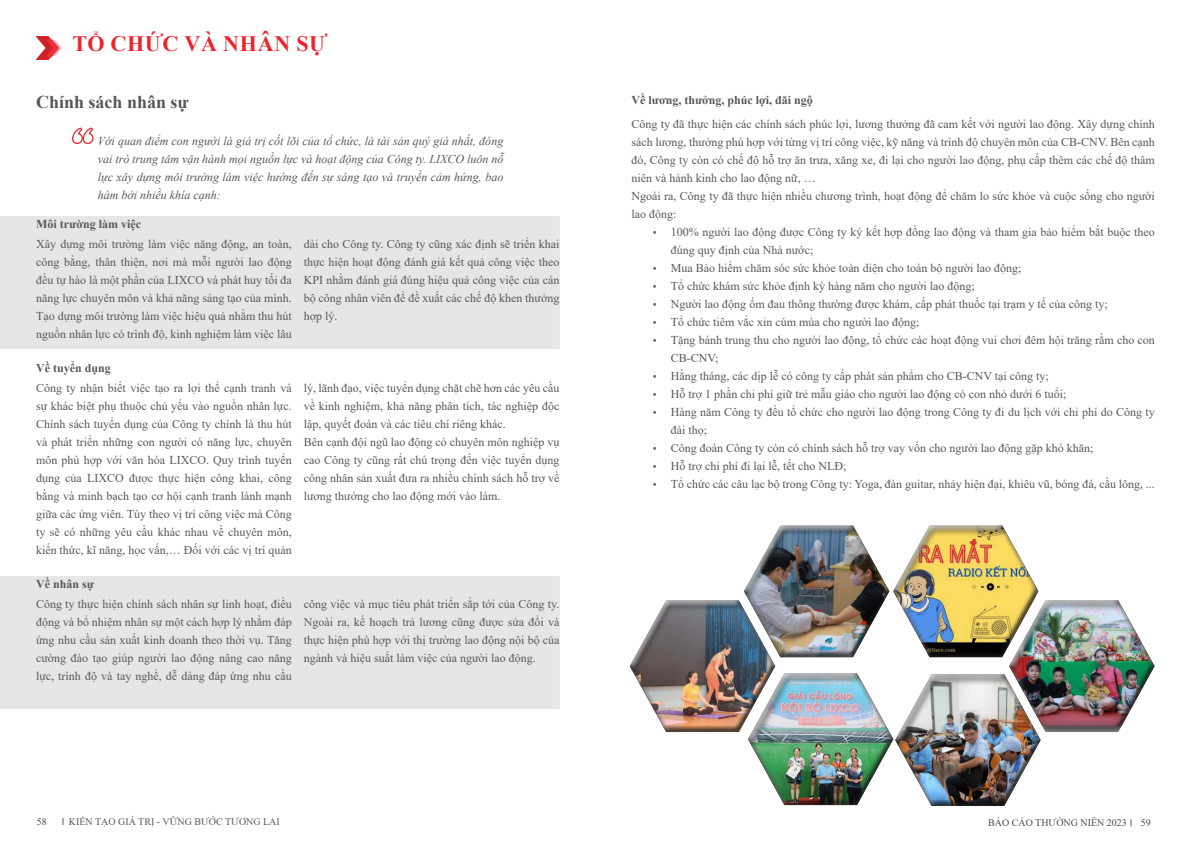
<style>
.page{position:relative;width:1191px;height:842px;background:#fff}
.page>*{position:absolute;margin:0;border:0;box-sizing:border-box;transform-origin:0 0}
.t1{font:700 22px "Times New Roman";letter-spacing:.035em;color:#ee222b}
.t2{font:700 18px "Times New Roman";color:#57585a}
.t3{font:12px/18px "Times New Roman";color:#57585a;text-align:justify}
.t4{font:italic 12px/18px "Times New Roman";color:#57585a;text-align:justify}
.t5{font:700 12px "Times New Roman";color:#57585a}
.t6{font:10px "Times New Roman";color:#57585a}
.t7{font:10px "Times New Roman";color:#4b4c4d}
.s1{font-size:11px}
</style>
<div class="page">
<div style="left:0;top:576px;width:559px;height:132px;background:#e6e6e6"></div>
<div style="left:0;top:216px;width:559px;height:132px;background:#e6e6e6"></div>
<svg style="left:36px;top:36px;width:26px;height:24px"></svg>
<svg style="left:72px;top:127px;width:22px;height:17px"></svg>
<div style="left:892px;top:524px;width:147px;height:134px;background:#231f20;opacity:.75"></div>
<div style="left:628px;top:599px;width:147px;height:134px;background:#231f20;opacity:.75"></div>
<div style="left:1008px;top:599px;width:147px;height:134px;background:#231f20;opacity:.75"></div>
<div style="left:894px;top:673px;width:147px;height:134px;background:#231f20;opacity:.75"></div>
<div style="left:743px;top:524px;width:147px;height:134px;background:#231f20;opacity:.75"></div>
<div style="left:747px;top:672px;width:147px;height:134px;background:#231f20;opacity:.75"></div>
<h1 class="t1" style="left:72px;top:28px;width:256px">TỔ CHỨC VÀ NHÂN SỰ</h1>
<h2 class="t2" style="left:36px;top:89px;width:154px">Chính sách nhân sự</h2>
<p class="t4" style="left:98px;top:132px;width:407px">Với quan điểm con người là giá trị cốt lõi của tổ chức, là tài sản quý giá nhất, đóng vai trò trung tâm vận hành mọi nguồn lực và hoạt động của Công ty. LIXCO luôn nỗ lực xây dựng môi trường làm việc hướng đến sự sáng tạo và truyền cảm hứng, bao hàm bởi nhiều khía cạnh:</p>
<p class="t3" style="left:36px;top:235px;width:257px">Xây dựng môi trường làm việc năng động, an toàn, công bằng, thân thiện, nơi mà mỗi người lao động đều tự hào là một phần của LIXCO và phát huy tối đa năng lực chuyên môn và khả năng sáng tạo của mình.<br>Tạo dựng môi trường làm việc hiệu quả nhằm thu hút nguồn nhân lực có trình độ, kinh nghiệm làm việc lâu</p>
<p class="t5" style="left:36px;top:215px;width:106px">Môi trường làm việc</p>
<p class="t3" style="left:304px;top:235px;width:257px">dài cho Công ty. Công ty cũng xác định sẽ triển khai thực hiện hoạt động đánh giá kết quả công việc theo KPI nhằm đánh giá đúng hiệu quả công việc của cán bộ công nhân viên để đề xuất các chế độ khen thưởng hợp lý.</p>
<p class="t5" style="left:36px;top:359px;width:76px">Về tuyển dụng</p>
<p class="t3" style="left:36px;top:379px;width:257px">Công ty nhận biết việc tạo ra lợi thế cạnh tranh và sự khác biệt phụ thuộc chủ yếu vào nguồn nhân lực.<br>Chính sách tuyển dụng của Công ty chính là thu hút và phát triển những con người có năng lực, chuyên môn phù hợp với văn hóa LIXCO. Quy trình tuyển dụng của LIXCO được thực hiện công khai, công bằng và minh bạch tạo cơ hội cạnh tranh lành mạnh giữa các ứng viên. Tùy theo vị trí công việc mà Công ty sẽ có những yêu cầu khác nhau về chuyên môn, kiến thức, kĩ năng, học vấn,… Đối với các vị trí quản</p>
<p class="t5" style="left:36px;top:575px;width:59px">Về nhân sự</p>
<p class="t3" style="left:36px;top:595px;width:257px">Công ty thực hiện chính sách nhân sự linh hoạt, điều động và bổ nhiệm nhân sự một cách hợp lý nhằm đáp ứng nhu cầu sản xuất kinh doanh theo thời vụ. Tăng cường đào tạo giúp người lao động nâng cao năng lực, trình độ và tay nghề , dễ dàng đáp ứng nhu cầu</p>
<p class="t3" style="left:304px;top:379px;width:257px;text-align:left">lý, lãnh đạo, việc tuyển dụng chặt chẽ hơn các yêu cầu về kinh nghiệm, khả năng phân tích, tác nghiệp độc lập, quyết đoán và các tiêu chí riêng khác.<br>Bên cạnh đội ngũ lao động có chuyên môn nghiệp vụ cao Công ty cũng rất chú trọng đến việc tuyển dụng công nhân sản xuất đưa ra nhiều chính sách hỗ trợ về lương thưởng cho lao động mới vào làm.</p>
<p class="t3" style="left:304px;top:595px;width:257px">công việc và mục tiêu phát triển sắp tới của Công ty.<br>Ngoài ra, kế hoạch trả lương cũng được sửa đổi và thực hiện phù hợp với thị trường lao động nội bộ của ngành và hiệu suất làm việc của người lao động.</p>
<p class="t5" style="left:631px;top:91px;width:183px">Về lương, thưởng, phúc lợi, đãi ngộ</p>
<p class="t3" style="left:631px;top:115px;width:525px;text-align:left">Công ty đã thực hiện các chính sách phúc lợi, lương thưởng đã cam kết với người lao động. Xây dựng chính sách lương, thưởng phù hợp với từng vị trí công việc, kỹ năng và trình độ chuyên môn của CB-CNV. Bên cạnh đó, Công ty còn có chế độ hỗ trợ ăn trưa, xăng xe, đi lại cho người lao động, phụ cấp thêm các chế độ thâm niên và hành kinh cho lao động nữ, …<br>Ngoài ra, Công ty đã thực hiện nhiều chương trình, hoạt động để chăm lo sức khỏe và cuộc sống cho người lao động:</p>
<p class="t3" style="left:671px;top:223px;width:486px;text-indent:-18px"><span class="s1">•</span> 100% người lao động được Công ty ký kết hợp đồng lao động và tham gia bảo hiểm bắt buộc theo đúng quy định của Nhà nước;</p>
<p class="t3" style="left:653px;top:259px;width:370px"><span class="s1">•</span> Mua Bảo hiểm chăm sóc sức khỏe toàn diện cho toàn bộ người lao động;</p>
<p class="t3" style="left:653px;top:277px;width:323px"><span class="s1">•</span> Tổ chức khám sức khỏe định kỳ hàng năm cho người lao động;</p>
<p class="t3" style="left:653px;top:295px;width:456px"><span class="s1">•</span> Người lao động ốm đau thông thường được khám, cấp phát thuốc tại trạm y tế của công ty;</p>
<p class="t3" style="left:653px;top:313px;width:268px"><span class="s1">•</span> Tổ chức tiêm vắc xin cúm mùa cho người lao động;</p>
<p class="t3" style="left:671px;top:331px;width:486px;text-indent:-18px"><span class="s1">•</span> Tặng bánh trung thu cho người lao động, tổ chức các hoạt động vui chơi đêm hội trăng rằm cho con<br>CB-CNV;</p>
<p class="t3" style="left:653px;top:367px;width:398px"><span class="s1">•</span> Hằng tháng, các dịp lễ có công ty cấp phát sản phẩm cho CB-CNV tại công ty;</p>
<p class="t3" style="left:653px;top:385px;width:415px"><span class="s1">•</span> Hỗ trợ 1 phần chi phí giữ trẻ mẫu giáo cho người lao động có con nhỏ dưới 6 tuổi;</p>
<p class="t3" style="left:671px;top:403px;width:486px;text-indent:-18px"><span class="s1">•</span> Hàng năm Công ty đều tổ chức cho người lao động trong Công ty đi du lịch với chi phí do Công ty đài thọ;</p>
<p class="t3" style="left:653px;top:439px;width:442px"><span class="s1">•</span> Công đoàn Công ty còn có chính sách hỗ trợ vay vốn cho người lao động gặp khó khăn;</p>
<p class="t3" style="left:653px;top:457px;width:195px"><span class="s1">•</span> Hỗ trợ chi phí đi lại lễ, tết cho NLĐ;</p>
<p class="t3" style="left:653px;top:475px;width:504px"><span class="s1">•</span> Tổ chức các câu lạc bộ trong Công ty: Yoga, đàn guitar, nhảy hiện đại, khiêu vũ, bóng đá, cầu lông, ...</p>
<p class="t7" style="left:37px;top:814px;width:11px">58</p>
<p class="t6" style="left:69px;top:814px;width:212px">KIẾN TẠO GIÁ TRỊ - VỮNG BƯỚC TƯƠNG LAI</p>
<p class="t7" style="left:988px;top:816px;width:140px">BÁO CÁO THƯỜNG NIÊN 2023</p>
<p class="t7" style="left:1140px;top:816px;width:11px">59</p>
</div>
